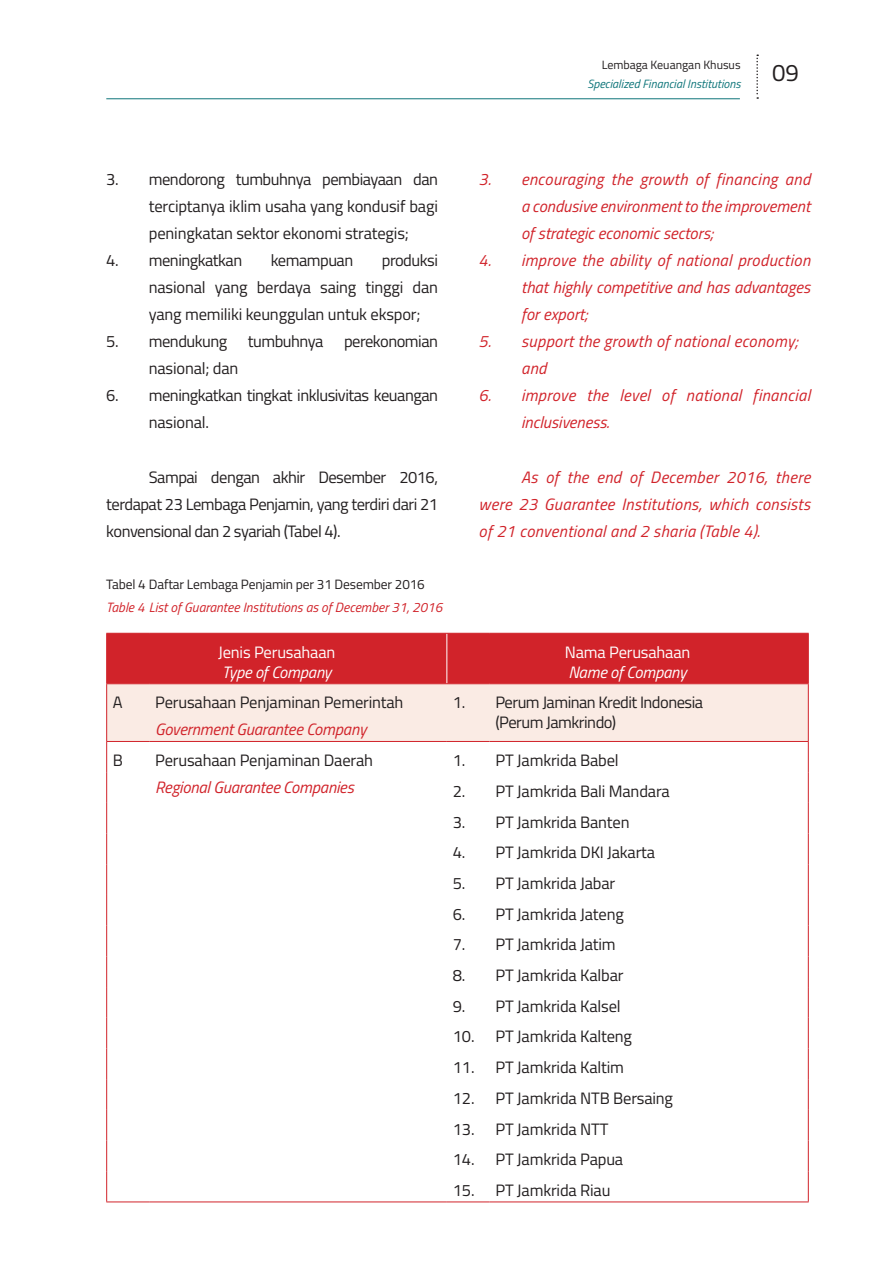
<style>
.page{position:relative;width:893px;height:1263px;background:#fff}
.page>*{position:absolute;margin:0;border:0;box-sizing:border-box;transform-origin:0 0}
.t1{font:24px "Titillium Web";color:#231f20}
.Isi_Indo{font:16.5px/27px "Titillium Web";letter-spacing:-.01em;color:#231f20;text-align:justify}
.Isi_Eng{font:italic 16.5px/27px "Titillium Web";letter-spacing:.02em;color:#d1232a;text-align:justify}
.Isi_Indo-2{font:16.5px "Titillium Web";letter-spacing:-.03em;color:#231f20}
.Isi_Indo_2{font:16.5px/27px "Titillium Web";letter-spacing:-.01em;color:#231f20}
.Isi_Eng_2{font:italic 16.5px/27px "Titillium Web";color:#d1232a}
.Isi_Indo-3{font:italic 16.5px "Titillium Web";letter-spacing:-.01em;color:#d1232a}
.Isi_Indo-4{font:16.5px "Titillium Web";letter-spacing:-.01em;color:#fff}
.Isi_Indo-5{font:italic 16.5px "Titillium Web";letter-spacing:-.01em;color:#fff}
.Isi_Eng-2{font:italic 13.5px "Titillium Web";color:#d1232a}
.Isi_Indo-6{font:13.5px "Titillium Web";letter-spacing:-.01em;color:#231f20}
.t2{font:italic 12px "Titillium Web";color:#0e757a}
.t3{font:12px "Titillium Web";color:#231f20}
</style>
<div class="page">
<svg style="left:756px;top:55px;width:2px;height:44px"></svg>
<hr style="left:106px;top:98px;width:634px;height:1px;background:#0e757a">
<svg style="left:107px;top:634px;width:701px;height:107px;background:#e68d8d"></svg>
<hr style="left:446px;top:634px;width:1px;height:49px;background:#fff">
<hr style="left:106px;top:633px;width:43px;height:1px;background:#d1232a">
<hr style="left:106px;top:634px;width:1px;height:49px;background:#d1232a">
<hr style="left:149px;top:633px;width:298px;height:1px;background:#d1232a">
<hr style="left:447px;top:633px;width:42px;height:1px;background:#d1232a">
<hr style="left:489px;top:633px;width:320px;height:1px;background:#d1232a">
<hr style="left:808px;top:634px;width:1px;height:49px;background:#d1232a">
<hr style="left:106px;top:683px;width:43px;height:1px;background:#d1232a">
<hr style="left:149px;top:683px;width:298px;height:1px;background:#d1232a">
<hr style="left:447px;top:683px;width:42px;height:1px;background:#d1232a">
<hr style="left:489px;top:683px;width:320px;height:1px;background:#d1232a">
<hr style="left:106px;top:684px;width:1px;height:57px;background:#d1232a">
<hr style="left:808px;top:684px;width:1px;height:57px;background:#d1232a">
<hr style="left:106px;top:741px;width:43px;height:1px;background:#d1232a">
<hr style="left:106px;top:742px;width:1px;height:30px;background:#d1232a">
<hr style="left:149px;top:741px;width:298px;height:1px;background:#d1232a">
<hr style="left:106px;top:772px;width:1px;height:31px;background:#d1232a">
<hr style="left:106px;top:803px;width:1px;height:30px;background:#d1232a">
<hr style="left:106px;top:833px;width:1px;height:31px;background:#d1232a">
<hr style="left:106px;top:864px;width:1px;height:31px;background:#d1232a">
<hr style="left:106px;top:895px;width:1px;height:31px;background:#d1232a">
<hr style="left:106px;top:926px;width:1px;height:30px;background:#d1232a">
<hr style="left:106px;top:956px;width:1px;height:31px;background:#d1232a">
<hr style="left:106px;top:987px;width:1px;height:31px;background:#d1232a">
<hr style="left:106px;top:1018px;width:1px;height:30px;background:#d1232a">
<hr style="left:106px;top:1048px;width:1px;height:31px;background:#d1232a">
<hr style="left:106px;top:1079px;width:1px;height:31px;background:#d1232a">
<hr style="left:106px;top:1110px;width:1px;height:30px;background:#d1232a">
<hr style="left:106px;top:1140px;width:1px;height:31px;background:#d1232a">
<hr style="left:106px;top:1171px;width:1px;height:30px;background:#d1232a">
<hr style="left:447px;top:741px;width:42px;height:1px;background:#d1232a">
<hr style="left:489px;top:741px;width:320px;height:1px;background:#d1232a">
<hr style="left:808px;top:742px;width:1px;height:30px;background:#d1232a">
<hr style="left:808px;top:772px;width:1px;height:31px;background:#d1232a">
<hr style="left:808px;top:803px;width:1px;height:30px;background:#d1232a">
<hr style="left:808px;top:833px;width:1px;height:31px;background:#d1232a">
<hr style="left:808px;top:864px;width:1px;height:31px;background:#d1232a">
<hr style="left:808px;top:895px;width:1px;height:31px;background:#d1232a">
<hr style="left:808px;top:926px;width:1px;height:30px;background:#d1232a">
<hr style="left:808px;top:956px;width:1px;height:31px;background:#d1232a">
<hr style="left:808px;top:987px;width:1px;height:31px;background:#d1232a">
<hr style="left:808px;top:1018px;width:1px;height:30px;background:#d1232a">
<hr style="left:808px;top:1048px;width:1px;height:31px;background:#d1232a">
<hr style="left:808px;top:1079px;width:1px;height:31px;background:#d1232a">
<hr style="left:808px;top:1110px;width:1px;height:30px;background:#d1232a">
<hr style="left:808px;top:1140px;width:1px;height:31px;background:#d1232a">
<hr style="left:808px;top:1171px;width:1px;height:30px;background:#d1232a">
<hr style="left:106px;top:1201px;width:43px;height:1px;background:#d1232a">
<hr style="left:149px;top:1201px;width:298px;height:1px;background:#d1232a">
<hr style="left:447px;top:1201px;width:42px;height:1px;background:#d1232a">
<hr style="left:489px;top:1201px;width:320px;height:1px;background:#d1232a">
<p class="t3" style="left:602px;top:56px;width:140px">Lembaga Keuangan Khusus</p>
<p class="t2" style="left:587px;top:75px;width:155px">Specialized Financial Institutions</p>
<h1 class="t1" style="left:772px;top:55px;width:28px">09</h1>
<p class="Isi_Indo-2" style="left:106px;top:168px;width:333px">3. mendorong tumbuhnya pembiayaan dan</p>
<p class="Isi_Indo_2" style="left:149px;top:192px;width:291px">terciptanya iklim usaha yang kondusif bagi peningkatan sektor ekonomi strategis;</p>
<p class="Isi_Indo-2" style="left:106px;top:249px;width:137px">4. meningkatkan</p>
<p class="Isi_Indo-2" style="left:271px;top:249px;width:84px">kemampuan</p>
<p class="Isi_Indo-2" style="left:382px;top:249px;width:58px">produksi</p>
<p class="Isi_Indo_2" style="left:149px;top:273px;width:291px">nasional yang berdaya saing tinggi dan yang memiliki keunggulan untuk ekspor;</p>
<p class="Isi_Indo-2" style="left:106px;top:330px;width:333px">5. mendukung tumbuhnya perekonomian</p>
<p class="Isi_Indo_2" style="left:149px;top:354px;width:91px">nasional; dan</p>
<p class="Isi_Indo-2" style="left:106px;top:384px;width:333px">6. meningkatkan tingkat inklusivitas keuangan</p>
<p class="Isi_Indo_2" style="left:149px;top:408px;width:62px">nasional.</p>
<p class="Isi_Eng" style="left:479px;top:165px;width:333px">3. encouraging the growth of financing and</p>
<p class="Isi_Eng_2" style="left:521px;top:192px;width:291px">a condusive environment to the improvement of strategic economic sectors;</p>
<p class="Isi_Eng" style="left:479px;top:246px;width:333px">4. improve the ability of national production</p>
<p class="Isi_Eng_2" style="left:521px;top:273px;width:291px">that highly competitive and has advantages for export;</p>
<p class="Isi_Eng" style="left:479px;top:327px;width:321px">5. support the growth of national economy;</p>
<p class="Isi_Eng" style="left:521px;top:354px;width:27px">and</p>
<p class="Isi_Eng" style="left:479px;top:381px;width:333px">6. improve the level of national financial</p>
<p class="Isi_Eng_2" style="left:521px;top:408px;width:90px">inclusiveness.</p>
<p class="Isi_Indo" style="left:106px;top:462px;width:333px;text-indent:43px">Sampai dengan akhir Desember 2016, terdapat 23 Lembaga Penjamin, yang terdiri dari 21 konvensional dan 2 syariah (Tabel 4).</p>
<p class="Isi_Eng" style="left:479px;top:462px;width:333px;text-indent:43px">As of the end of December 2016, there were 23 Guarantee Institutions, which consists of 21 conventional and 2 sharia (Table 4).</p>
<p class="Isi_Indo-6" style="left:106px;top:575px;width:320px">Tabel 4 Daftar Lembaga Penjamin per 31 Desember 2016</p>
<p class="Isi_Eng-2" style="left:106px;top:597px;width:338px">Table 4 List of Guarantee Institutions as of December 31, 2016</p>
<p class="Isi_Indo-4" style="left:218px;top:640px;width:119px">Jenis Perusahaan</p>
<p class="Isi_Indo-5" style="left:222px;top:660px;width:111px">Type of Company</p>
<p class="Isi_Indo" style="left:113px;top:688px;width:11px">A</p>
<p class="Isi_Indo" style="left:155px;top:688px;width:250px">Perusahaan Penjaminan Pemerintah</p>
<p class="Isi_Indo-3" style="left:155px;top:718px;width:213px">Government Guarantee Company</p>
<p class="Isi_Indo" style="left:113px;top:746px;width:12px">B</p>
<p class="Isi_Indo" style="left:155px;top:746px;width:219px">Perusahaan Penjaminan Daerah</p>
<p class="Isi_Indo-3" style="left:155px;top:775px;width:200px">Regional Guarantee Companies</p>
<p class="Isi_Indo-4" style="left:565px;top:640px;width:127px">Nama Perusahaan</p>
<p class="Isi_Indo-5" style="left:568px;top:660px;width:120px">Name of Company</p>
<p class="Isi_Indo" style="left:453px;top:688px;width:14px">1.</p>
<p class="Isi_Indo-2" style="left:495px;top:691px;width:209px">Perum Jaminan Kredit Indonesia</p>
<p class="Isi_Indo-2" style="left:495px;top:710px;width:122px">(Perum Jamkrindo)</p>
<p class="Isi_Indo" style="left:453px;top:746px;width:14px">1.</p>
<p class="Isi_Indo" style="left:495px;top:746px;width:125px">PT Jamkrida Babel</p>
<p class="Isi_Indo" style="left:453px;top:777px;width:14px">2.</p>
<p class="Isi_Indo" style="left:495px;top:777px;width:176px">PT Jamkrida Bali Mandara</p>
<p class="Isi_Indo" style="left:453px;top:807px;width:14px">3.</p>
<p class="Isi_Indo" style="left:495px;top:807px;width:136px">PT Jamkrida Banten</p>
<p class="Isi_Indo" style="left:453px;top:838px;width:14px">4.</p>
<p class="Isi_Indo" style="left:495px;top:838px;width:161px">PT Jamkrida DKI Jakarta</p>
<p class="Isi_Indo" style="left:453px;top:869px;width:14px">5.</p>
<p class="Isi_Indo" style="left:495px;top:869px;width:121px">PT Jamkrida Jabar</p>
<p class="Isi_Indo" style="left:453px;top:899px;width:14px">6.</p>
<p class="Isi_Indo" style="left:495px;top:899px;width:130px">PT Jamkrida Jateng</p>
<p class="Isi_Indo" style="left:453px;top:930px;width:14px">7.</p>
<p class="Isi_Indo" style="left:495px;top:930px;width:122px">PT Jamkrida Jatim</p>
<p class="Isi_Indo" style="left:453px;top:961px;width:14px">8.</p>
<p class="Isi_Indo" style="left:495px;top:961px;width:130px">PT Jamkrida Kalbar</p>
<p class="Isi_Indo" style="left:453px;top:992px;width:14px">9.</p>
<p class="Isi_Indo" style="left:495px;top:992px;width:127px">PT Jamkrida Kalsel</p>
<p class="Isi_Indo" style="left:453px;top:1022px;width:23px">10.</p>
<p class="Isi_Indo" style="left:495px;top:1022px;width:138px">PT Jamkrida Kalteng</p>
<p class="Isi_Indo" style="left:453px;top:1053px;width:23px">11.</p>
<p class="Isi_Indo" style="left:495px;top:1053px;width:130px">PT Jamkrida Kaltim</p>
<p class="Isi_Indo" style="left:453px;top:1084px;width:23px">12.</p>
<p class="Isi_Indo" style="left:495px;top:1084px;width:179px">PT Jamkrida NTB Bersaing</p>
<p class="Isi_Indo" style="left:453px;top:1114px;width:23px">13.</p>
<p class="Isi_Indo" style="left:495px;top:1114px;width:114px">PT Jamkrida NTT</p>
<p class="Isi_Indo" style="left:453px;top:1145px;width:23px">14.</p>
<p class="Isi_Indo" style="left:495px;top:1145px;width:129px">PT Jamkrida Papua</p>
<p class="Isi_Indo" style="left:453px;top:1176px;width:23px">15.</p>
<p class="Isi_Indo" style="left:495px;top:1176px;width:117px">PT Jamkrida Riau</p>
</div>
